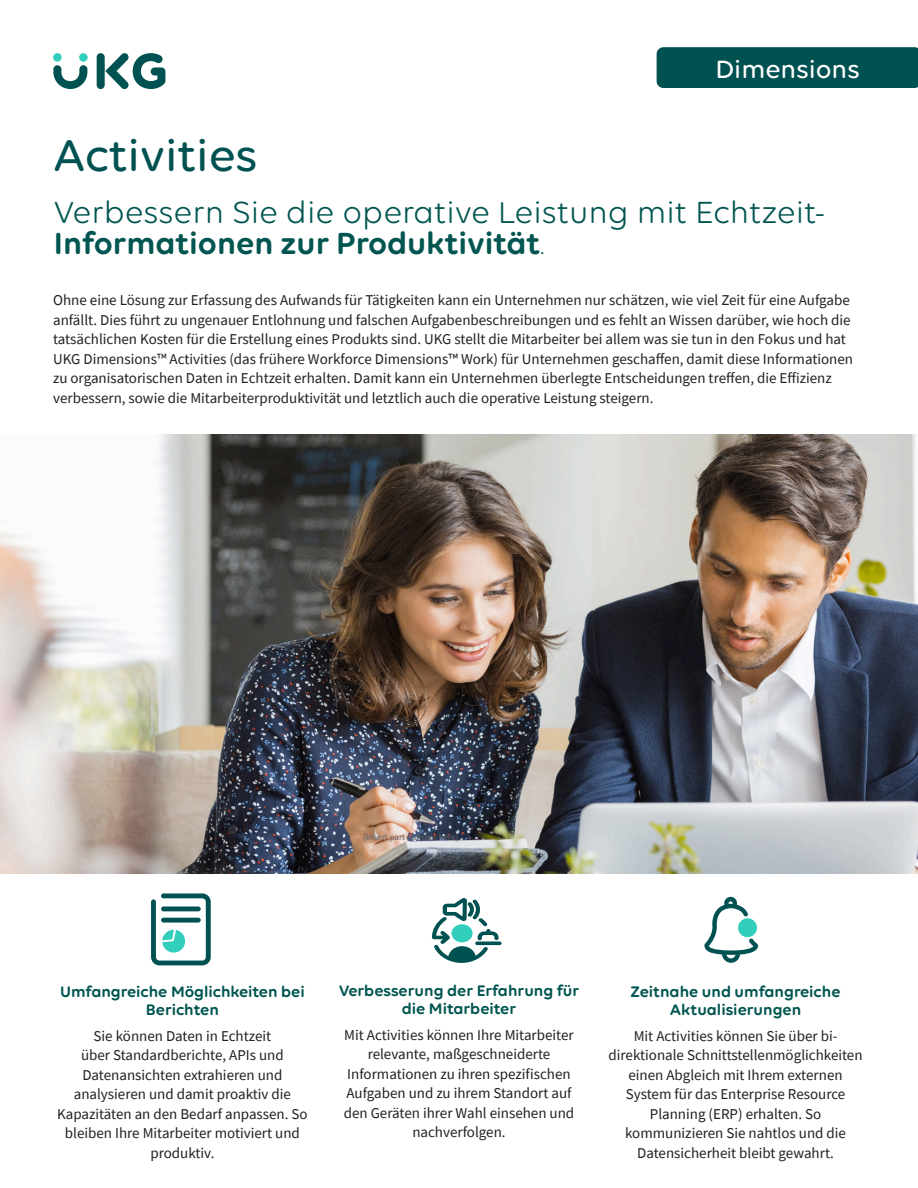
<style>
.page{position:relative;width:918px;height:1188px;background:#fff}
.page>*{position:absolute;margin:0;border:0;box-sizing:border-box;transform-origin:0 0}
.Main_headline{font:500 48px "Volte Rounded";color:#005151}
.Callout_title{font:33px/31.5px "Volte Rounded";color:#005550}
.Footnote{font:500 27px "Volte Rounded";color:#fff}
.Body_headline{font:600 16.5px/18px "Volte Rounded";color:#005550;text-align:center}
.Body_text_9_12{font:15px/19.5px "Source Sans Pro";color:#231f20}
.Body_headline-2{font:15px/19.5px "Source Sans Pro";color:#231f20;text-align:center}
.Footnote-2{font:9px "Source Sans Pro";color:#636366}
.s1{font-weight:600}
.s2{font-weight:300}
</style>
<div class="page">
<div style="left:657px;top:47px;width:261px;height:41px;background:#005151"></div>
<div style="left:97px;top:53px;width:8px;height:36px;background:#005151;border-radius:4px"></div>
<svg style="left:105px;top:53px;width:60px;height:36px"></svg>
<div style="left:53px;top:53px;width:9px;height:9px;background:#30cebb;border-radius:50%"></div>
<div style="left:79px;top:53px;width:9px;height:9px;background:#30cebb;border-radius:50%"></div>
<svg style="left:53px;top:65px;width:34px;height:24px"></svg>
<svg style="left:151px;top:893px;width:60px;height:72px"></svg>
<svg style="left:705px;top:896px;width:53px;height:67px"></svg>
<img style="left:0;top:434px;width:918px;height:439px">
<svg style="left:432px;top:898px;width:67px;height:65px"></svg>
<hr style="left:475px;top:942px;width:27px;height:3px;background:#005151;border-radius:2px">
<p class="Footnote" style="left:715px;top:54px;width:146px">Dimensions</p>
<p class="Main_headline" style="left:53px;top:127px;width:206px">Activities</p>
<p class="Callout_title" style="left:54px;top:195px;width:773px">Verbessern Sie die operative Leistung mit Echtzeit-<br><span class="s1">Informationen zur Produktivität</span><span class="s2">.</span></p>
<p class="Body_text_9_12" style="left:53px;top:290px;width:801px">Ohne eine Lösung zur Erfassung des Aufwands für Tätigkeiten kann ein Unternehmen nur schätzen, wie viel Zeit für eine Aufgabe anfällt. Dies führt zu ungenauer Entlohnung und falschen Aufgabenbeschreibungen und es fehlt an Wissen darüber, wie hoch die tatsächlichen Kosten für die Erstellung eines Produkts sind. UKG stellt die Mitarbeiter bei allem was sie tun in den Fokus und hat UKG Dimensions™ Activities (das frühere Workforce Dimensions™ Work) für Unternehmen geschaffen, damit diese Informationen zu organisatorischen Daten in Echtzeit erhalten. Damit kann ein Unternehmen überlegte Entscheidungen treffen, die Effizienz verbessern, sowie die Mitarbeiterproduktivität und letztlich auch die operative Leistung steigern.</p>
<p class="Footnote-2" style="left:364px;top:831px;width:96px">[Insert part number here]</p>
<p class="Body_headline" style="left:60px;top:982px;width:246px">Umfangreiche Möglichkeiten bei<br>Berichten</p>
<p class="Body_headline-2" style="left:57px;top:1026px;width:252px">Sie können Daten in Echtzeit<br>über Standardberichte, APIs und<br>Datenansichten extrahieren und analysieren und damit proaktiv die<br>Kapazitäten an den Bedarf anpassen. So bleiben Ihre Mitarbeiter motiviert und produktiv.</p>
<p class="Body_headline" style="left:339px;top:981px;width:242px">Verbesserung der Erfahrung für die Mitarbeiter</p>
<p class="Body_headline-2" style="left:344px;top:1025px;width:232px">Mit Activities können Ihre Mitarbeiter relevante, maßgeschneiderte<br>Informationen zu ihren spezifischen<br>Aufgaben und zu ihrem Standort auf den Geräten ihrer Wahl einsehen und nachverfolgen.</p>
<p class="Body_headline" style="left:631px;top:982px;width:211px">Zeitnahe und umfangreiche<br>Aktualisierungen</p>
<p class="Body_headline-2" style="left:609px;top:1026px;width:256px">Mit Activities können Sie über bi&shy;direktionale Schnittstellenmöglichkeiten einen Abgleich mit Ihrem externen System für das Enterprise Resource Planning (ERP) erhalten. So kommunizieren Sie nahtlos und die Datensicherheit bleibt gewahrt.</p>
</div>
